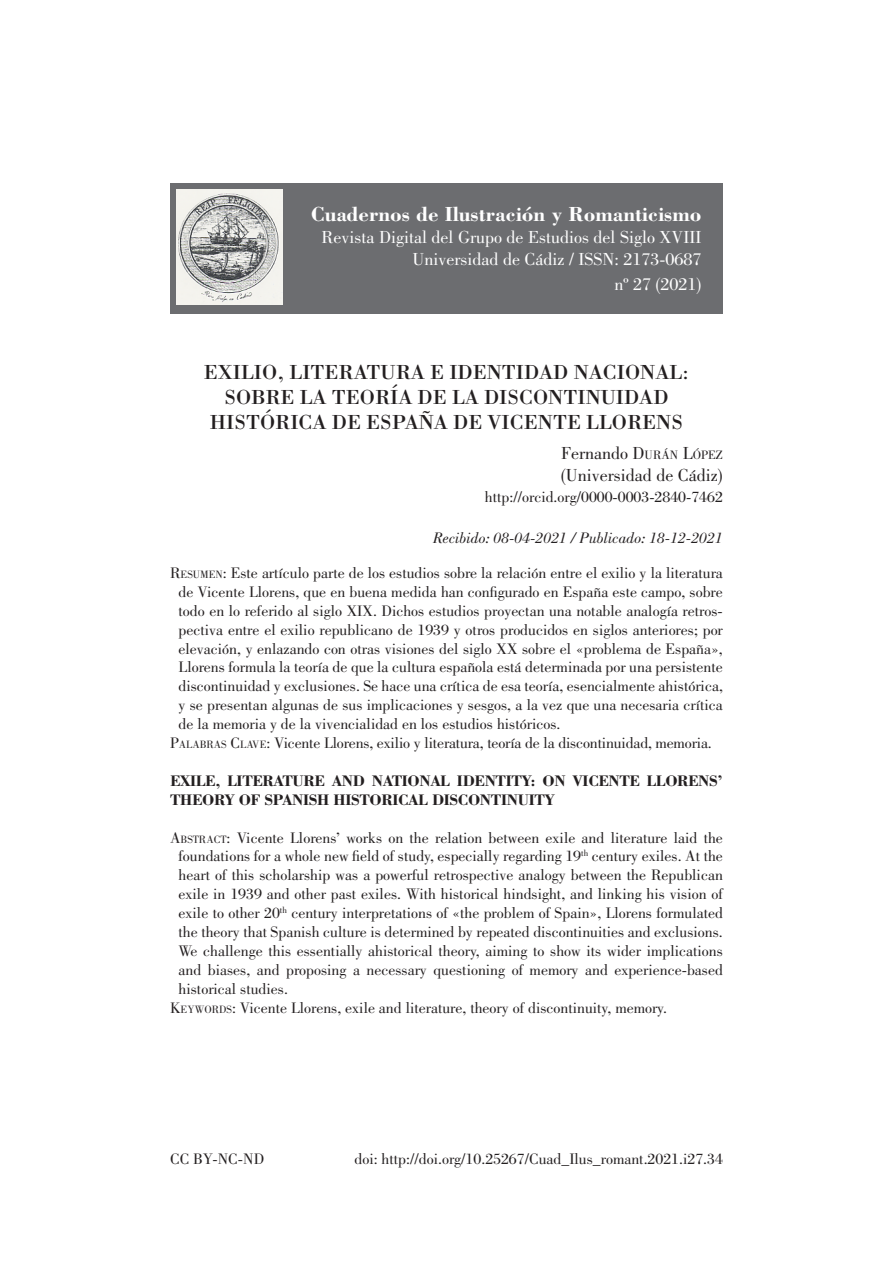
<style>
.page{position:relative;width:893px;height:1263px;background:#fff}
.page>*{position:absolute;margin:0;border:0;box-sizing:border-box;transform-origin:0 0}
.Título_portada{font:21px/25.2px "Bodoni Std";color:#231f20;text-align:center}
.t1{font:700 21px "Bodoni Std";color:#fff}
.t2{font:18px "Bodoni Std";color:#fff}
.Autor{font:18px "Bodoni Std";color:#231f20}
.Resumen{font:15.75px/18.9px "Bodoni Std";color:#231f20;text-align:justify}
.Resumen-2{font:700 15.75px/18.9px "Bodoni Std";letter-spacing:-.025em;color:#231f20}
.Autor-2{font:italic 15.75px "Bodoni Std";color:#231f20}
.Autor-3{font:15.75px "Bodoni Std";color:#231f20}
.s1{font-style:inherit}
.s2{font-size:12.6px}
.s3{font-size:10.95px}
</style>
<div class="page">
<div style="left:170px;top:183px;width:553px;height:131px;background:#6c6d70"></div>
<img style="left:176px;top:189px;width:107px;height:115px">
<p class="t1" style="left:311px;top:201px;width:392px">Cuadernos de Ilustración y Romanticismo</p>
<p class="t2" style="left:322px;top:227px;width:381px">Revista Digital del Grupo de Estudios del Siglo XVIII</p>
<p class="t2" style="left:413px;top:249px;width:290px">Universidad de Cádiz / ISSN: <span class="s1">2173-0687</span></p>
<p class="t2" style="left:615px;top:274px;width:89px">nº <span class="s1">2</span>7 (<span class="s1">2021</span>)</p>
<p class="Título_portada" style="left:204px;top:359px;width:487px">EXILIO, LITERATURA E IDENTIDAD NACIONAL:</p>
<p class="Título_portada" style="left:210px;top:384px;width:475px">SOBRE LA TEORÍA DE LA DISCONTINUIDAD<br>HISTÓRICA DE ESPAÑA DE VICENTE LLORENS</p>
<p class="Autor" style="left:561px;top:443px;width:163px">Fernando <span class="s1">D</span><span class="s2">URÁN</span> <span class="s1">L</span><span class="s2">ÓPEZ</span></p>
<p class="Autor" style="left:561px;top:465px;width:163px">(Universidad de Cádiz)</p>
<p class="Autor-3" style="left:485px;top:488px;width:239px">http://orcid.org/0000-0003-2840-7462</p>
<p class="Autor-2" style="left:433px;top:529px;width:291px">Recibido: <span class="s1">08</span>-<span class="s1">04</span>-<span class="s1">2021</span> / Publicado: 18-12-2021</p>
<p class="Resumen" style="left:179px;top:563px;width:546px;text-indent:-9px"><span class="s1">R</span><span class="s3">ESUMEN</span><span class="s1">:</span> Este artículo parte de los estudios sobre la relación entre el exilio y la literatura de Vicente Llorens, que en buena medida han configurado en España este campo, sobre todo en lo referido al siglo XIX. Dichos estudios proyectan una notable analogía retros&shy;pectiva entre el exilio republicano de 1939 y otros producidos en siglos anteriores; por elevación, y enlazando con otras visiones del siglo XX sobre el «problema de España», Llorens formula la teoría de que la cultura española está determinada por una persistente discontinuidad y exclusiones. Se hace una crítica de esa teoría, esencialmente ahistórica, y se presentan algunas de sus implicaciones y sesgos, a la vez que una necesaria crítica de la memoria y de la vivencialidad en los estudios históricos.</p>
<p class="Resumen" style="left:170px;top:733px;width:543px"><span class="s1">P</span><span class="s3">ALABRAS</span> <span class="s1">C</span><span class="s3">LAVE</span><span class="s1">:</span> Vicente Llorens, exilio y literatura, teoría de la discontinuidad, memoria.</p>
<p class="Resumen-2" style="left:170px;top:771px;width:554px">EXILE, LITERATURE AND NATIONAL IDENTITY: ON VICENTE LLORENS’<br>THEORY OF SPANISH HISTORICAL DISCONTINUITY</p>
<p class="Resumen" style="left:179px;top:828px;width:546px;text-indent:-9px"><span class="s1">A</span><span class="s3">BSTRACT</span><span class="s1">:</span> Vicente Llorens’ works on the relation between exile and literature laid the foundations for a whole new field of study, especially regarding 19<sup>th</sup> century exiles. At the heart of this scholarship was a powerful retrospective analogy between the Republican exile in 1939 and other past exiles. With historical hindsight, and linking his vision of exile to other 20<sup>th</sup> century interpretations of «the problem of Spain», Llorens formulated the theory that Spanish culture is determined by repeated discontinuities and exclusions.<br>We challenge this essentially ahistorical theory, aiming to show its wider implications and biases, and proposing a necessary questioning of memory and experience-based historical studies.</p>
<p class="Resumen" style="left:170px;top:998px;width:498px"><span class="s1">K</span><span class="s3">EYWORDS</span><span class="s1">:</span> Vicente Llorens, exile and literature, theory of discontinuity, memory.</p>
<p class="Resumen" style="left:170px;top:1149px;width:96px">CC BY-NC-ND</p>
<p class="Resumen" style="left:354px;top:1149px;width:370px">doi: http://doi.org/10.25267/Cuad_Ilus_romant.2021.i27.34</p>
</div>
